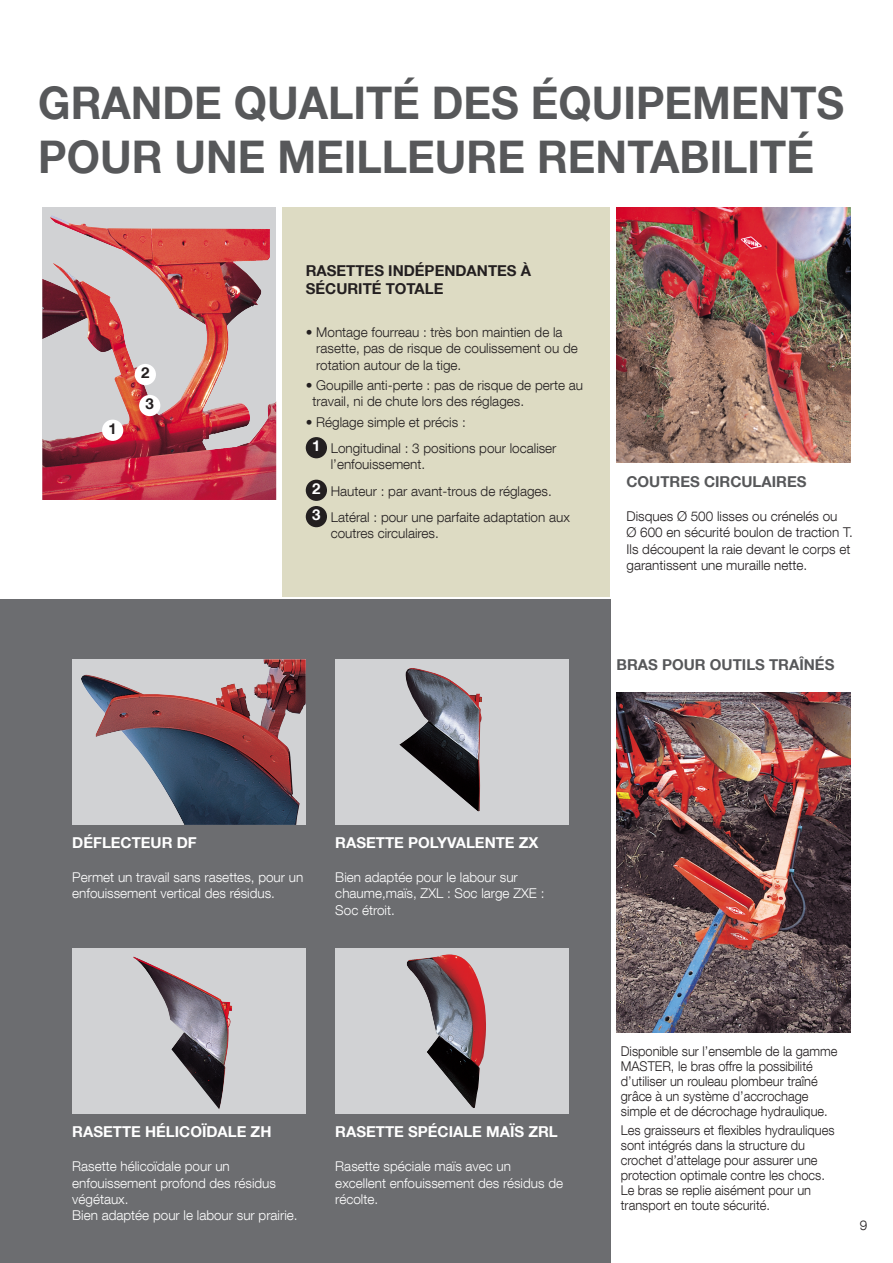
<style>
.page{position:relative;width:893px;height:1263px;background:#fff}
.page>*{position:absolute;margin:0;border:0;box-sizing:border-box;transform-origin:0 0}
.t1{font:700 45px/54px "Helvetica Neue LT Com";color:#57585a;scale:.95 1}
.t2{font:700 15px "Helvetica Neue LT Com";color:#fff}
.t3{font:700 15px/18px "Helvetica Neue LT Com";color:#231f20}
.t4{font:700 15px "Helvetica Neue LT Com";color:#57585a}
.t5{font:300 13.5px/16.2px "Helvetica Neue LT Com";color:#231f20}
.t6{font:300 13.5px/15px "Helvetica Neue LT Com";color:#231f20;scale:.95 1}
.t7{font:300 13.5px/16.2px "Helvetica Neue LT Com";color:#fff}
</style>
<div class="page">
<div style="left:283px;top:207px;width:327px;height:390px;background:#dddbc3"></div>
<img style="left:617px;top:207px;width:233px;height:255px">
<div style="left:42px;top:207px;width:234px;height:293px;background:#d1d2d4"></div>
<img style="left:42px;top:215px;width:234px;height:285px">
<div style="left:102px;top:420px;width:21px;height:21px;background:#fff;border-radius:50%"></div>
<div style="left:135px;top:364px;width:21px;height:21px;background:#fff;border-radius:50%"></div>
<div style="left:139px;top:395px;width:21px;height:21px;background:#fff;border-radius:50%"></div>
<div style="left:0;top:599px;width:610px;height:664px;background:#6c6d70"></div>
<div style="left:72px;top:659px;width:234px;height:166px;background:#d1d2d4"></div>
<img style="left:81px;top:659px;width:225px;height:166px">
<div style="left:335px;top:949px;width:234px;height:165px;background:#d1d2d4"></div>
<img style="left:406px;top:954px;width:80px;height:154px">
<div style="left:72px;top:949px;width:234px;height:165px;background:#d1d2d4"></div>
<img style="left:133px;top:956px;width:99px;height:153px">
<div style="left:335px;top:659px;width:234px;height:166px;background:#d1d2d4"></div>
<img style="left:399px;top:668px;width:83px;height:143px">
<img style="left:617px;top:692px;width:233px;height:341px">
<div style="left:306px;top:437px;width:21px;height:21px;background:#231f20;border-radius:50%"></div>
<div style="left:306px;top:480px;width:21px;height:21px;background:#231f20;border-radius:50%"></div>
<div style="left:306px;top:506px;width:21px;height:21px;background:#231f20;border-radius:50%"></div>
<p class="t1" style="left:38px;top:75px;width:850px">GRANDE QUALITÉ DES ÉQUIPEMENTS<br>POUR UNE MEILLEURE RENTABILITÉ</p>
<p class="t3" style="left:109px;top:419px;width:10px">1</p>
<p class="t3" style="left:141px;top:363px;width:10px">2</p>
<p class="t3" style="left:146px;top:394px;width:10px">3</p>
<p class="t3" style="left:306px;top:262px;width:227px">RASETTES INDÉPENDANTES À<br>SÉCURITÉ TOTALE</p>
<p class="t5" style="left:316px;top:324px;width:263px;text-indent:-11px">• Montage fourreau : très bon maintien de la rasette, pas de risque de coulissement ou de rotation autour de la tige.</p>
<p class="t5" style="left:312px;top:377px;width:272px;text-indent:-7px">• Goupille anti-perte : pas de risque de perte au travail, ni de chute lors des réglages.</p>
<p class="t5" style="left:306px;top:413px;width:162px">• Réglage simple et précis :</p>
<p class="t2" style="left:312px;top:436px;width:10px">1</p>
<p class="t5" style="left:331px;top:440px;width:227px">Longitudinal : 3 positions pour localiser l’enfouissement.</p>
<p class="t2" style="left:312px;top:479px;width:10px">2</p>
<p class="t5" style="left:331px;top:482px;width:223px">Hauteur : par avant-trous de réglages.</p>
<p class="t2" style="left:312px;top:505px;width:10px">3</p>
<p class="t5" style="left:331px;top:509px;width:241px">Latéral : pour une parfaite adaptation aux coutres circulaires.</p>
<p class="t4" style="left:626px;top:472px;width:182px">COUTRES CIRCULAIRES</p>
<p class="t5" style="left:626px;top:508px;width:228px">Disques Ø 500 lisses ou crénelés ou<br>Ø 600 en sécurité boulon de traction T.</p>
<p class="t5" style="left:626px;top:540px;width:225px">Ils découpent la raie devant le corps et garantissent une muraille nette.</p>
<p class="t4" style="left:617px;top:655px;width:219px">BRAS POUR OUTILS TRAÎNÉS</p>
<p class="t2" style="left:72px;top:833px;width:126px">DÉFLECTEUR DF</p>
<p class="t7" style="left:72px;top:869px;width:233px">Permet un travail sans rasettes, pour un enfouissement vertical des résidus.</p>
<p class="t2" style="left:335px;top:833px;width:205px">RASETTE POLYVALENTE ZX</p>
<p class="t7" style="left:335px;top:869px;width:211px">Bien adaptée pour le labour sur chaume,maïs, ZXL : Soc large ZXE :<br>Soc étroit.</p>
<p class="t2" style="left:72px;top:1122px;width:201px">RASETTE HÉLICOÏDALE ZH</p>
<p class="t7" style="left:72px;top:1158px;width:205px">Rasette hélicoïdale pour un enfouissement profond des résidus végétaux.</p>
<p class="t7" style="left:72px;top:1207px;width:227px">Bien adaptée pour le labour sur prairie.</p>
<p class="t2" style="left:335px;top:1122px;width:224px">RASETTE SPÉCIALE MAÏS ZRL</p>
<p class="t7" style="left:335px;top:1158px;width:229px">Rasette spéciale maïs avec un excellent enfouissement des résidus de récolte.</p>
<p class="t6" style="left:621px;top:1043px;width:230px">Disponible sur l’ensemble de la gamme MASTER, le bras offre la possibilité d’utiliser un rouleau plombeur traîné grâce à un système d’accrochage simple et de décrochage hydraulique.</p>
<p class="t6" style="left:621px;top:1122px;width:227px">Les graisseurs et flexibles hydrauliques sont intégrés dans la structure du crochet d’attelage pour assurer une protection optimale contre les chocs.<br>Le bras se replie aisément pour un transport en toute sécurité.</p>
<p class="t5" style="left:860px;top:1217px;width:9px">9</p>
</div>
